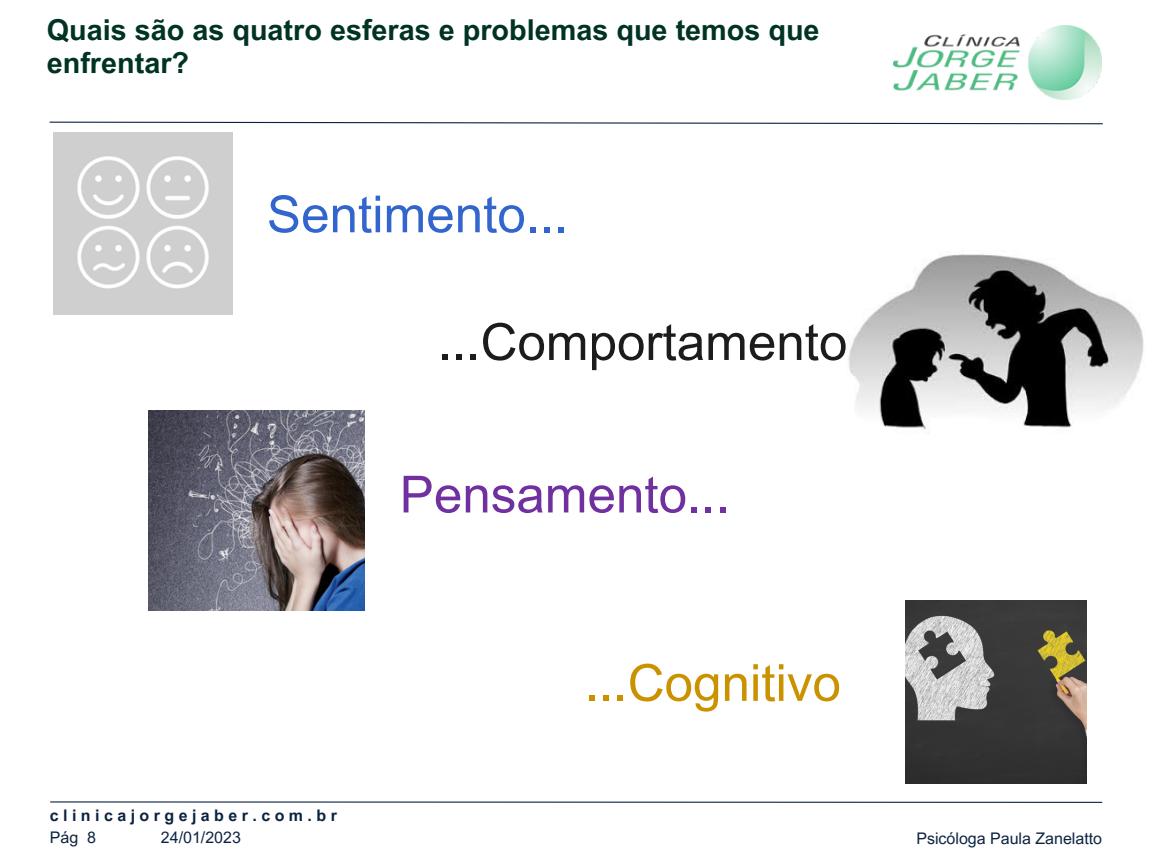
<style>
.page{position:relative;width:1152px;height:864px;background:#fff}
.page>*{position:absolute;margin:0;border:0;box-sizing:border-box;transform-origin:0 0}
.t1{font:51.15px "Arial MT Pro";color:#1c1c1c}
.t2{font:51.15px "Arial MT Pro";color:#36c}
.t3{font:51.15px "Arial MT Pro";color:#7030a0}
.t4{font:51.15px "Arial MT Pro";color:#cb9200}
.t5{font:700 28.8px/33.8px "Arial MT Pro";color:#003325}
.t6{font:16.05px "Arial MT Pro";color:#0c2340}
.t7{font:700 16.05px "Arial MT Pro";letter-spacing:.28em;color:#0c2340}
</style>
<div class="page">
<svg style="left:49px;top:121px;width:1054px;height:4px"></svg>
<hr style="left:51px;top:801px;width:1051px;height:2px;background:#0c2340">
<img style="left:894px;top:26px;width:208px;height:74px">
<img style="left:53px;top:132px;width:179px;height:183px">
<img style="left:848px;top:254px;width:296px;height:176px">
<img style="left:148px;top:410px;width:216px;height:200px">
<img style="left:905px;top:601px;width:181px;height:182px">
<p class="t5" style="left:47px;top:16px;width:774px">Quais são as quatro esferas e problemas que temos que enfrentar?</p>
<h1 class="t2" style="left:267px;top:195px;width:303px">Sentimento...</h1>
<p class="t1" style="left:438px;top:323px;width:411px">...Comportamento</p>
<h3 class="t3" style="left:400px;top:475px;width:332px">Pensamento...</h3>
<p class="t7" style="left:50px;top:810px;width:289px">clinicajorgejaber.com.br</p>
<p class="t4" style="left:585px;top:664px;width:258px">...Cognitivo</p>
<h1 class="t6" style="left:50px;top:831px;width:48px">Pág 8</h1>
<h1 class="t6" style="left:161px;top:832px;width:82px">24/01/2023</h1>
<p class="t6" style="left:916px;top:832px;width:187px">Psicóloga Paula Zanelatto</p>
</div>
